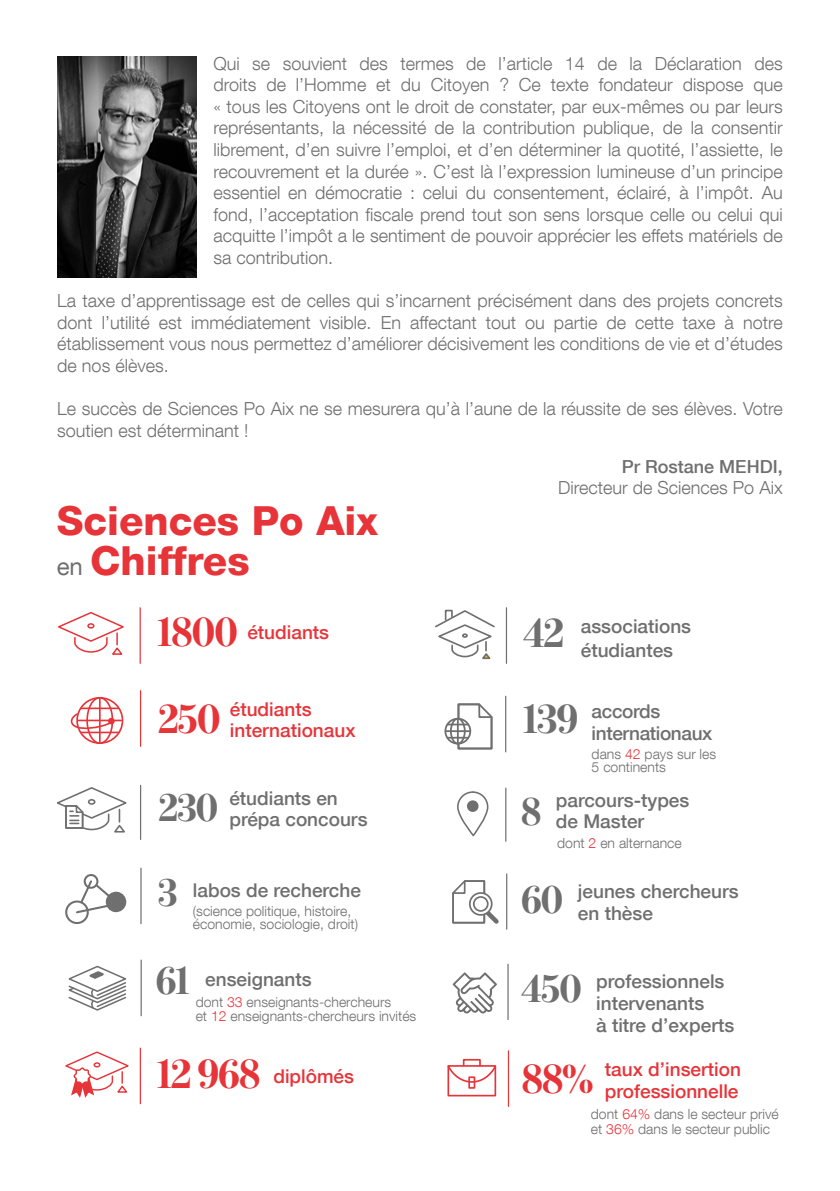
<style>
.page{position:relative;width:840px;height:1191px;background:#fff}
.page>*{position:absolute;margin:0;border:0;box-sizing:border-box;transform-origin:0 0}
.t1{font:700 43.4px "Benton Mod Disp";letter-spacing:-.02em;color:#e73439}
.t2{font:700 43.4px "Benton Mod Disp";color:#706f6f}
.t3{font:800 40px/40px "Helvetica Neue LT Com";color:#e73439}
.t4{font:500 19px/21.6px "Helvetica Neue LT Com";color:#706f6f}
.t5{font:500 19px/21.8px "Helvetica Neue LT Com";color:#e73439}
.t6{font:500 19px/21.8px "Helvetica Neue LT Com";letter-spacing:-.02em;color:#706f6f}
.t7{font:300 18px/21.6px "Helvetica Neue LT Com";color:#706f6f;text-align:justify}
.t8{font:500 18px "Helvetica Neue LT Com";color:#706f6f}
.t9{font:300 14px/13.2px "Helvetica Neue LT Com";color:#706f6f}
.s1{font-weight:400;font-size:24px;color:#706f6f}
.s2{font-family:"Benton Mod Disp";font-weight:700;font-size:41.6px}
.s3{color:#e73439}
</style>
<div class="page">
<img style="left:57px;top:57px;width:139px;height:220px">
<svg style="left:58px;top:612px;width:66px;height:43px"></svg>
<hr style="left:139px;top:608px;width:2px;height:55px;background:#e73439">
<hr style="left:140px;top:690px;width:1px;height:56px;background:#e73439">
<hr style="left:140px;top:868px;width:1px;height:55px;background:#706f6f">
<svg style="left:84px;top:874px;width:14px;height:14px"></svg>
<div style="left:83px;top:873px;width:16px;height:16px;border:2px solid #706f6f;border-radius:50%"></div>
<svg style="left:65px;top:878px;width:52px;height:46px"></svg>
<div style="left:107px;top:892px;width:18px;height:19px;background:#706f6f;border-radius:50%"></div>
<div style="left:105px;top:891px;width:22px;height:21px;border:3px solid #706f6f;border-radius:50%"></div>
<hr style="left:140px;top:960px;width:2px;height:55px;background:#706f6f">
<hr style="left:140px;top:1048px;width:1px;height:55px;background:#e73439">
<svg style="left:65px;top:1051px;width:64px;height:47px"></svg>
<svg style="left:68px;top:965px;width:58px;height:46px"></svg>
<hr style="left:140px;top:785px;width:1px;height:54px;background:#706f6f">
<svg style="left:56px;top:787px;width:71px;height:46px"></svg>
<div style="left:76px;top:697px;width:47px;height:47px;border:2px solid #e73439;border-radius:50%"></div>
<hr style="left:99px;top:699px;width:2px;height:43px;background:#e73439">
<hr style="left:78px;top:719px;width:43px;height:2px;background:#e73439">
<hr style="left:81px;top:707px;width:37px;height:2px;background:#e73439">
<div style="left:86px;top:697px;width:27px;height:47px;border:2px solid #e73439;border-radius:50%"></div>
<hr style="left:81px;top:731px;width:37px;height:2px;background:#e73439">
<svg style="left:70px;top:712px;width:44px;height:21px"></svg>
<div style="left:108px;top:718px;width:7px;height:6px;background:#e73439;border-radius:50%"></div>
<hr style="left:505px;top:608px;width:1px;height:55px;background:#706f6f">
<svg style="left:435px;top:609px;width:60px;height:51px"></svg>
<hr style="left:507px;top:1050px;width:2px;height:56px;background:#e73439">
<svg style="left:452px;top:972px;width:44px;height:41px"></svg>
<hr style="left:505px;top:696px;width:1px;height:56px;background:#706f6f">
<div style="left:444px;top:718px;width:27px;height:26px;border:2px solid #706f6f;border-radius:50%"></div>
<hr style="left:446px;top:730px;width:23px;height:2px;background:#706f6f">
<svg style="left:447px;top:703px;width:46px;height:47px"></svg>
<hr style="left:505px;top:788px;width:1px;height:53px;background:#706f6f">
<svg style="left:457px;top:791px;width:32px;height:46px"></svg>
<div style="left:467px;top:801px;width:10px;height:10px;background:#706f6f;border-radius:50%"></div>
<div style="left:466px;top:800px;width:12px;height:12px;border:2px solid #706f6f;border-radius:50%"></div>
<hr style="left:506px;top:874px;width:1px;height:55px;background:#706f6f">
<svg style="left:452px;top:880px;width:47px;height:44px"></svg>
<svg style="left:469px;top:893px;width:22px;height:22px"></svg>
<div style="left:468px;top:892px;width:24px;height:23px;border:2px solid #706f6f;border-radius:50%"></div>
<div style="left:473px;top:897px;width:14px;height:14px;background:#fff;border-radius:50%"></div>
<div style="left:472px;top:896px;width:16px;height:15px;border:2px solid #706f6f;border-radius:50%"></div>
<hr style="left:507px;top:964px;width:1px;height:55px;background:#706f6f">
<div style="left:447px;top:1065px;width:49px;height:31px;border:2px solid #e73439"></div>
<svg style="left:447px;top:1063px;width:50px;height:20px"></svg>
<div style="left:468px;top:1076px;width:7px;height:12px;border:2px solid #e73439"></div>
<div style="left:462px;top:1059px;width:18px;height:7px;border:2px solid #e73439"></div>
<p class="t7" style="left:213px;top:52px;width:570px">Qui se souvient des termes de l’article 14 de la Déclaration des droits de l’Homme et du Citoyen ? Ce texte fondateur dispose que « tous les Citoyens ont le droit de constater, par eux-mêmes ou par leurs représentants, la nécessité de la contribution publique, de la consentir librement, d’en suivre l’emploi, et d’en déterminer la quotité, l’assiette, le recouvrement et la durée ». C’est là l’expression lumineuse d’un principe essentiel en démocratie : celui du consentement, éclairé, à l’impôt. Au fond, l’acceptation fiscale prend tout son sens lorsque celle ou celui qui acquitte l’impôt a le sentiment de pouvoir apprécier les effets matériels de sa contribution.</p>
<p class="t7" style="left:57px;top:290px;width:726px">La taxe d’apprentissage est de celles qui s’incarnent précisément dans des projets concrets dont l’utilité est immédiatement visible. En affectant tout ou partie de cette taxe à notre établissement vous nous permettez d’améliorer décisivement les conditions de vie et d’études de nos élèves.</p>
<p class="t7" style="left:57px;top:398px;width:726px">Le succès de Sciences Po Aix ne se mesurera qu’à l’aune de la réussite de ses élèves. Votre soutien est déterminant !</p>
<p class="t8" style="left:621px;top:455px;width:162px">Pr Rostane MEHDI,</p>
<p class="t7" style="left:557px;top:476px;width:226px">Directeur de Sciences Po Aix</p>
<h2 class="t3" style="left:57px;top:500px;width:322px">Sciences Po Aix <span class="s1">en</span> Chiffres</h2>
<h1 class="t1" style="left:157px;top:607px;width:82px">1800</h1>
<p class="t5" style="left:247px;top:621px;width:83px">étudiants</p>
<h1 class="t1" style="left:158px;top:694px;width:63px">250</h1>
<p class="t5" style="left:230px;top:697px;width:127px">étudiants internationaux</p>
<p class="t4" style="left:229px;top:787px;width:139px;text-indent:-71px"><span class="s2">230</span> étudiants en prépa concours</p>
<p class="t4" style="left:158px;top:879px;width:204px"><span class="s2">3</span> labos de recherche</p>
<p class="t9" style="left:193px;top:904px;width:166px">(science politique, histoire, économie, sociologie, droit)</p>
<p class="t4" style="left:156px;top:968px;width:157px"><span class="s2">61</span> enseignants</p>
<p class="t9" style="left:195px;top:994px;width:222px;line-height:14.6px">dont <span class="s3">33</span> enseignants-chercheurs<br>et <span class="s3">12</span> enseignants-chercheurs invités</p>
<h1 class="t1" style="left:157px;top:1049px;width:105px">12 968</h1>
<p class="t5" style="left:273px;top:1064px;width:82px">diplômés</p>
<h1 class="t2" style="left:522px;top:608px;width:43px">42</h1>
<p class="t4" style="left:580px;top:613px;width:112px;line-height:24.2px">associations étudiantes</p>
<h1 class="t2" style="left:522px;top:694px;width:57px">139</h1>
<p class="t6" style="left:591px;top:700px;width:122px">accords internationaux</p>
<p class="t9" style="left:591px;top:747px;width:126px">dans <span class="s3">42</span> pays sur les<br>5 continents</p>
<p class="t4" style="left:520px;top:789px;width:170px;line-height:20.8px;text-align:center"><span class="s2">8</span> parcours-types de Master</p>
<p class="t9" style="left:557px;top:835px;width:126px">dont <span class="s3">2</span> en alternance</p>
<p class="t4" style="left:577px;top:880px;width:162px;text-indent:-57px"><span class="s2">60</span> jeunes chercheurs en thèse</p>
<p class="t4" style="left:596px;top:970px;width:139px;text-indent:-75px"><span class="s2">450</span> professionnels intervenants<br>à titre d’experts</p>
<h1 class="t1" style="left:521px;top:1054px;width:73px">88%</h1>
<p class="t5" style="left:604px;top:1058px;width:137px">taux d’insertion professionnelle</p>
<p class="t9" style="left:590px;top:1106px;width:189px;line-height:14.6px">dont <span class="s3">64%</span> dans le secteur privé et <span class="s3">36%</span> dans le secteur public</p>
</div>
